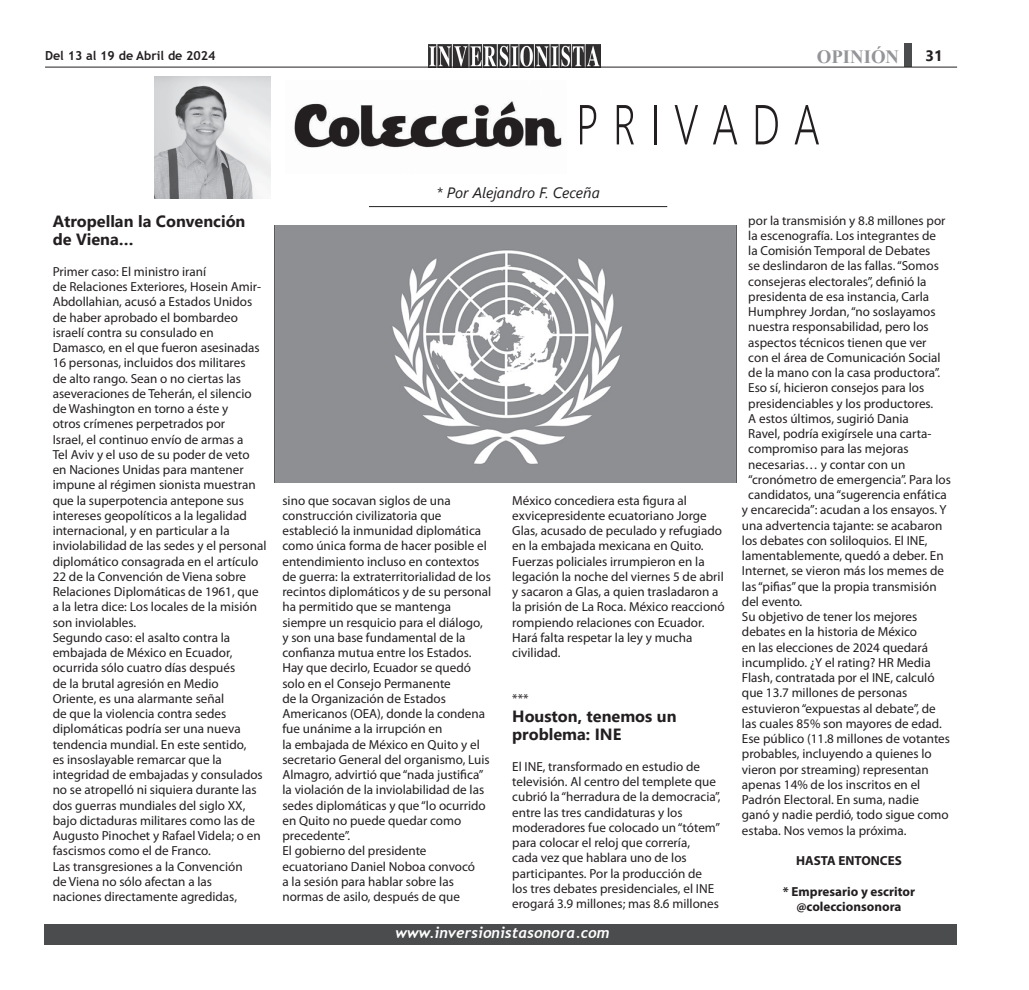
<style>
.page{position:relative;width:1029px;height:990px;background:#fff}
.page>*{position:absolute;margin:0;border:0;box-sizing:border-box;transform-origin:0 0}
.pie{font:300 75px "Segoe UI";color:#231f20;scale:.67 1}
.t1{font:700 18.75px "Times New Roman";color:#939598}
.t2{font:700 16.25px/18.8px "Segoe UI";color:#231f20}
.t3{font:italic 700 15px "Trebuchet";color:#fff}
.t4{font:italic 15px "Segoe UI";color:#231f20}
.pie-2{font:700 15px "Segoe UI";color:#231f20}
.t5{font:13.12px/15.2px "Myriad Pro";color:#231f20}
.t6{font:700 13.12px "Myriad Pro";color:#231f20}
.t7{font:700 12.5px "Trebuchet MS";color:#231f20}
</style>
<div class="page">
<div style="left:904px;top:44px;width:7px;height:23px;background:#4b4c4d"></div>
<img style="left:428px;top:44px;width:172px;height:23px">
<hr style="left:45px;top:67px;width:911px;height:1px;background:#231f20">
<div style="left:45px;top:924px;width:911px;height:21px;background:#4b4c4d"></div>
<hr style="left:369px;top:206px;width:298px;height:1px;background:#231f20">
<img style="left:294px;top:101px;width:268px;height:47px">
<img style="left:155px;top:76px;width:115px;height:123px">
<img style="left:275px;top:225px;width:460px;height:257px">
<p class="t7" style="left:45px;top:47px;width:172px">Del 13 al 19 de Abril de 2024</p>
<h2 class="t1" style="left:816px;top:43px;width:84px">OPINIÓN</h2>
<p class="pie" style="left:575px;top:47px;width:366px">P R I V A D A</p>
<p class="t4" style="left:436px;top:178px;width:165px">* Por Alejandro F. Ceceña</p>
<p class="pie-2" style="left:925px;top:42px;width:19px">31</p>
<p class="t2" style="left:53px;top:210px;width:194px">Atropellan la Convención de Viena…</p>
<p class="t5" style="left:53px;top:264px;width:215px">Primer caso: El ministro iraní<br>de Relaciones Exteriores, Hosein Amir-Abdollahian, acusó a Estados Unidos de haber aprobado el bombardeo israelí contra su consulado en Damasco, en el que fueron asesinadas 16 personas, incluidos dos militares<br>de alto rango. Sean o no ciertas las aseveraciones de Teherán, el silencio de Washington en torno a éste y<br>otros crímenes perpetrados por<br>Israel, el continuo envío de armas a<br>Tel Aviv y el uso de su poder de veto en Naciones Unidas para mantener impune al régimen sionista muestran que la superpotencia antepone sus intereses geopolíticos a la legalidad internacional, y en particular a la inviolabilidad de las sedes y el personal diplomático consagrada en el artículo 22 de la Convención de Viena sobre Relaciones Diplomáticas de 1961, que a la letra dice: Los locales de la misión son inviolables.</p>
<p class="t5" style="left:53px;top:630px;width:211px">Segundo caso: el asalto contra la embajada de México en Ecuador, ocurrida sólo cuatro días después<br>de la brutal agresión en Medio Oriente, es una alarmante señal<br>de que la violencia contra sedes diplomáticas podría ser una nueva tendencia mundial. En este sentido,<br>es insoslayable remarcar que la integridad de embajadas y consulados no se atropelló ni siquiera durante las dos guerras mundiales del siglo XX, bajo dictaduras militares como las de Augusto Pinochet y Rafael Videla; o en fascismos como el de Franco.</p>
<p class="t5" style="left:53px;top:858px;width:191px">Las transgresiones a la Convención de Viena no sólo afectan a las naciones directamente agredidas,</p>
<p class="t5" style="left:282px;top:493px;width:210px">sino que socavan siglos de una construcción civilizatoria que estableció la inmunidad diplomática como única forma de hacer posible el entendimiento incluso en contextos de guerra: la extraterritorialidad de los recintos diplomáticos y de su personal ha permitido que se mantenga siempre un resquicio para el diálogo, y son una base fundamental de la confianza mutua entre los Estados.</p>
<p class="t5" style="left:282px;top:660px;width:209px">Hay que decirlo, Ecuador se quedó solo en el Consejo Permanente<br>de la Organización de Estados<br>Americanos (OEA), donde la condena fue unánime a la irrupción en<br>la embajada de México en Quito y el secretario General del organismo, Luis<br>Almagro, advirtió que “nada justifica” la violación de la inviolabilidad de las sedes diplomáticas y que “lo ocurrido en Quito no puede quedar como precedente”.</p>
<p class="t5" style="left:282px;top:843px;width:194px">El gobierno del presidente ecuatoriano Daniel Noboa convocó a la sesión para hablar sobre las normas de asilo, después de que</p>
<p class="t5" style="left:512px;top:493px;width:214px">México concediera esta figura al exvicepresidente ecuatoriano Jorge Glas, acusado de peculado y refugiado en la embajada mexicana en Quito.<br>Fuerzas policiales irrumpieron en la legación la noche del viernes 5 de abril y sacaron a Glas, a quien trasladaron a la prisión de La Roca. México reaccionó rompiendo relaciones con Ecuador.<br>Hará falta respetar la ley y mucha civilidad.</p>
<p class="t5" style="left:512px;top:691px;width:18px">***</p>
<p class="t2" style="left:512px;top:705px;width:166px">Houston, tenemos un problema: INE</p>
<p class="t5" style="left:512px;top:759px;width:210px">El INE, transformado en estudio de televisión. Al centro del templete que cubrió la “herradura de la democracia”, entre las tres candidaturas y los moderadores fue colocado un “tótem” para colocar el reloj que correría,<br>cada vez que hablara uno de los participantes. Por la producción de los tres debates presidenciales, el INE erogará 3.9 millones; mas 8.6 millones</p>
<p class="t3" style="left:395px;top:923px;width:215px">www.inversionistasonora.com</p>
<p class="t5" style="left:748px;top:213px;width:199px">por la transmisión y 8.8 millones por</p>
<p class="t5" style="left:748px;top:228px;width:189px">la escenografía. Los integrantes de</p>
<p class="t5" style="left:748px;top:243px;width:184px">la Comisión Temporal de Debates</p>
<p class="t5" style="left:748px;top:258px;width:192px">se deslindaron de las fallas. “Somos</p>
<p class="t5" style="left:748px;top:274px;width:180px">consejeras electorales”, definió la</p>
<p class="t5" style="left:748px;top:289px;width:182px">presidenta de esa instancia, Carla</p>
<p class="t5" style="left:748px;top:304px;width:189px">Humphrey Jordan, “no soslayamos</p>
<p class="t5" style="left:748px;top:319px;width:182px">nuestra responsabilidad, pero los</p>
<p class="t5" style="left:748px;top:335px;width:180px">aspectos técnicos tienen que ver</p>
<p class="t5" style="left:748px;top:350px;width:194px">con el área de Comunicación Social</p>
<p class="t5" style="left:748px;top:365px;width:193px">de la mano con la casa productora”.</p>
<p class="t5" style="left:748px;top:380px;width:177px">Eso sí, hicieron consejos para los</p>
<p class="t5" style="left:748px;top:396px;width:186px">presidenciables y los productores.</p>
<p class="t5" style="left:748px;top:411px;width:162px">A estos últimos, sugirió Dania</p>
<p class="t5" style="left:748px;top:426px;width:184px">Ravel, podría exigírsele una carta-</p>
<p class="t5" style="left:748px;top:441px;width:162px">compromiso para las mejoras</p>
<p class="t5" style="left:748px;top:457px;width:159px">necesarias… y contar con un</p>
<p class="t5" style="left:748px;top:472px;width:204px">“cronómetro de emergencia”. Para los</p>
<p class="t5" style="left:748px;top:487px;width:200px">candidatos, una “sugerencia enfática</p>
<p class="t5" style="left:741px;top:502px;width:206px">y encarecida”: acudan a los ensayos. Y</p>
<p class="t5" style="left:741px;top:518px;width:202px">una advertencia tajante: se acabaron</p>
<p class="t5" style="left:741px;top:533px;width:187px">los debates con soliloquios. El INE,</p>
<p class="t5" style="left:741px;top:548px;width:203px">lamentablemente, quedó a deber. En</p>
<p class="t5" style="left:741px;top:563px;width:203px">Internet, se vieron más los memes de</p>
<p class="t5" style="left:741px;top:579px;width:196px">las “pifias” que la propia transmisión</p>
<p class="t5" style="left:741px;top:594px;width:62px">del evento.</p>
<p class="t5" style="left:741px;top:609px;width:209px">Su objetivo de tener los mejores debates en la historia de México<br>en las elecciones de 2024 quedará incumplido. ¿Y el rating? HR Media Flash, contratada por el INE, calculó que 13.7 millones de personas estuvieron “expuestas al debate”, de las cuales 85% son mayores de edad.<br>Ese público (11.8 millones de votantes probables, incluyendo a quienes lo vieron por streaming) representan apenas 14% de los inscritos en el Padrón Electoral. En suma, nadie ganó y nadie perdió, todo sigue como estaba. Nos vemos la próxima.</p>
<p class="t6" style="left:795px;top:852px;width:107px">HASTA ENTONCES</p>
<p class="t6" style="left:782px;top:883px;width:133px">* Empresario y escritor</p>
<p class="t6" style="left:796px;top:898px;width:106px">@coleccionsonora</p>
</div>
